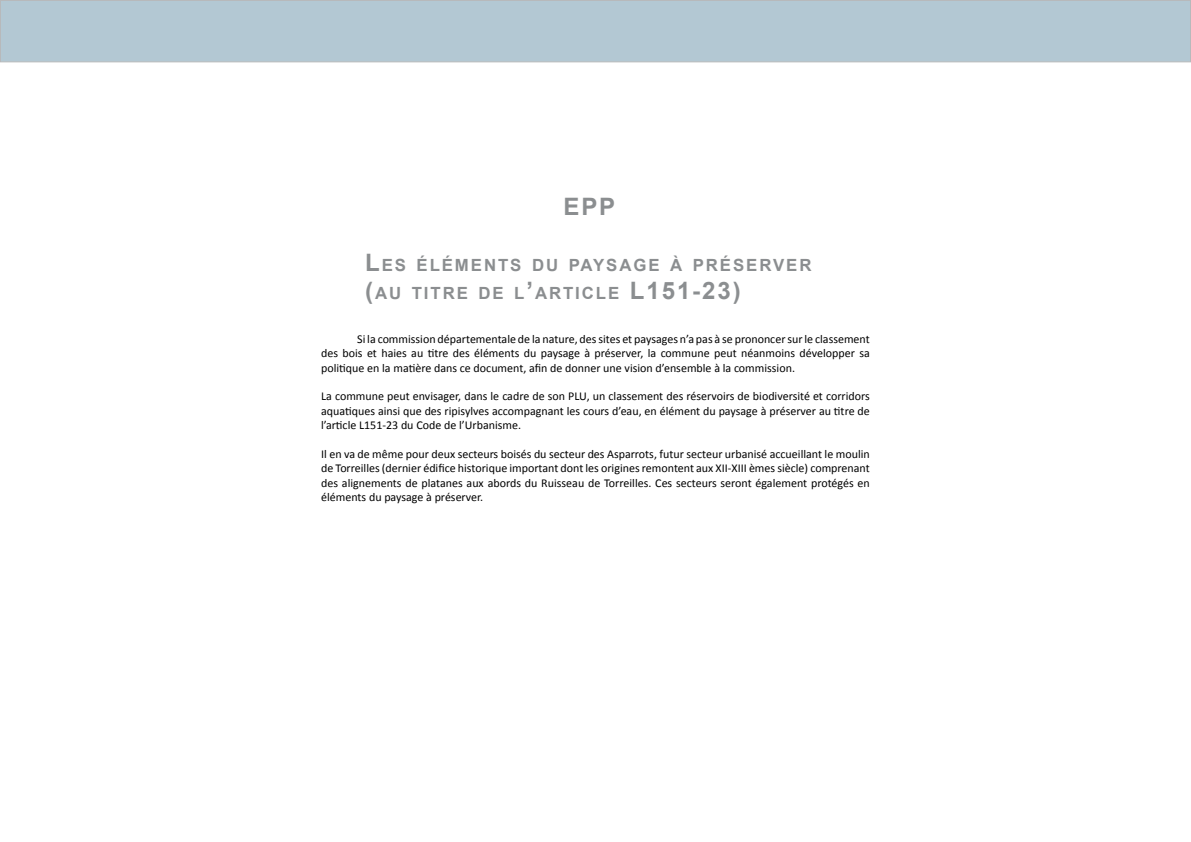
<style>
.page{position:relative;width:1191px;height:842px;background:#fff}
.page>*{position:absolute;margin:0;border:0;box-sizing:border-box;transform-origin:0 0}
.t1{font:700 24px "Arial";color:#8b8e90}
.t2{font:700 16.8px/28.8px "Arial";letter-spacing:.115em;color:#8b8e90}
.t3{font:12px/14.4px "Calibri";color:#000;text-align:justify}
.s1{font-size:24px}
</style>
<div class="page">
<div style="left:0;top:0;width:1191px;height:62px;background:#b3c8d3;border:1px solid #919396"></div>
<h1 class="t1" style="left:563px;top:190px;width:35px">EPP</h1>
<h2 class="t2" style="left:365px;top:251px;width:448px"><span class="s1">L</span>ES ÉLÉMENTS DU PAYSAGE À PRÉSERVER <span class="s1">(</span>AU TITRE DE L<span class="s1">’</span>ARTICLE <span class="s1">L151-23)</span></h2>
<p class="t3" style="left:321px;top:332px;width:550px;text-indent:36px">Si la commission départementale de la nature, des sites et paysages n’a pas à se prononcer sur le classement des bois et haies au titre des éléments du paysage à préserver, la commune peut néanmoins développer sa politique en la matière dans ce document, afin de donner une vision d’ensemble à la commission.</p>
<p class="t3" style="left:321px;top:389px;width:550px">La commune peut envisager, dans le cadre de son PLU, un classement des réservoirs de biodiversité et corridors aquatiques ainsi que des ripisylves accompagnant les cours d’eau, en élément du paysage à préserver au titre de l’article L151-23 du Code de l’Urbanisme.</p>
<p class="t3" style="left:321px;top:447px;width:550px">Il en va de même pour deux secteurs boisés du secteur des Asparrots, futur secteur urbanisé accueillant le moulin de Torreilles (dernier édifice historique important dont les origines remontent aux XII-XIII èmes siècle) comprenant des alignements de platanes aux abords du Ruisseau de Torreilles. Ces secteurs seront également protégés en éléments du paysage à préserver.</p>
</div>
